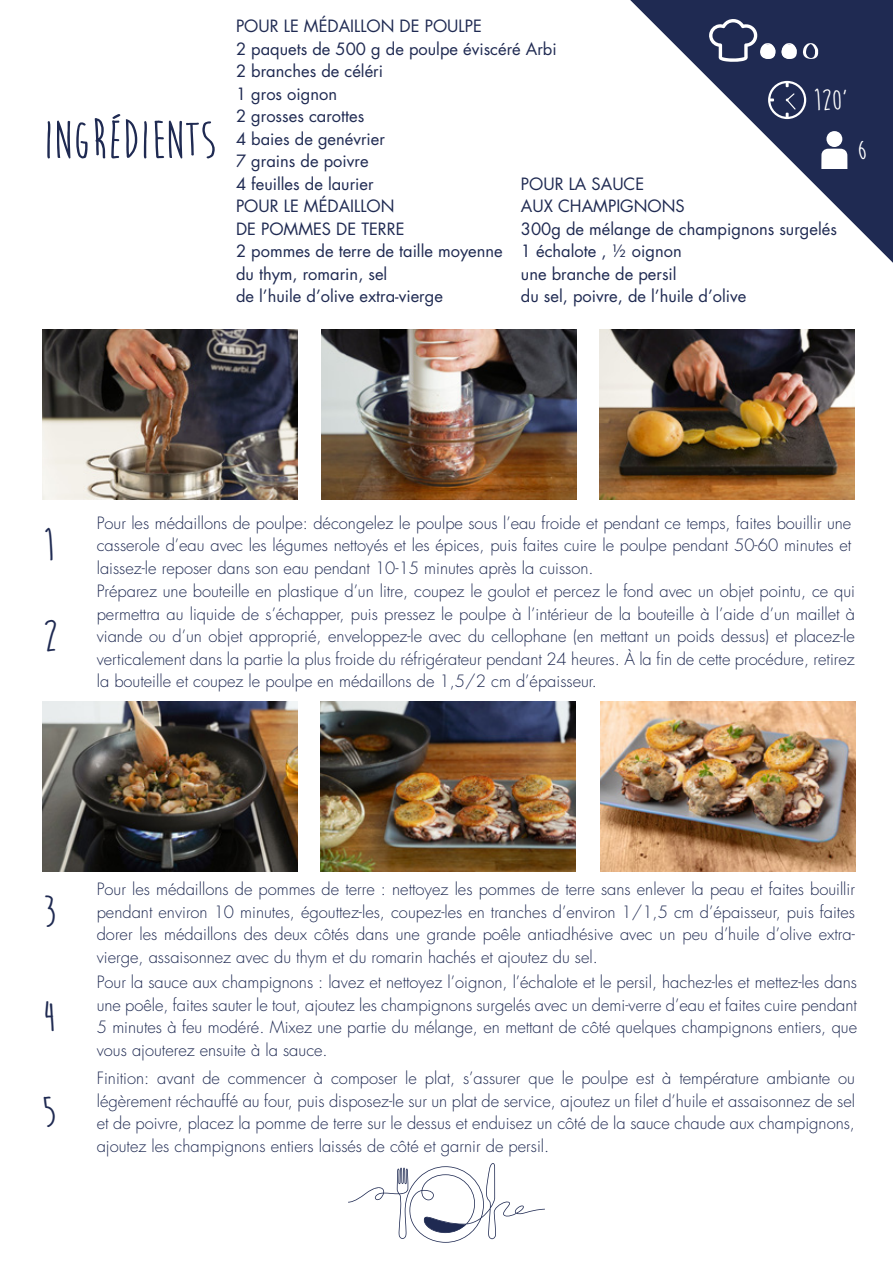
<style>
.page{position:relative;width:893px;height:1263px;background:#fff}
.page>*{position:absolute;margin:0;border:0;box-sizing:border-box;transform-origin:0 0}
.t1{font:700 54.6px "Moon Flower";color:#1f2a52}
.t2{font:700 45px/91.1px "Moon Flower";color:#1f2a52}
.t3{font:700 30px "Moon Flower";color:#fff}
.t4{font:300 16.5px/22.5px "Futura Std";color:#1f2a52;text-align:justify}
.t5{font:16.5px/22.5px "Futura Std";color:#1f2a52}
</style>
<div class="page">
<svg style="left:630px;top:0;width:263px;height:263px"></svg>
<svg style="left:821px;top:149px;width:26px;height:19px"></svg>
<div style="left:826px;top:131px;width:16px;height:16px;background:#fff;border-radius:50%"></div>
<svg style="left:709px;top:19px;width:109px;height:43px"></svg>
<svg style="left:348px;top:1163px;width:197px;height:80px"></svg>
<svg style="left:768px;top:81px;width:38px;height:38px"></svg>
<img style="left:42px;top:330px;width:256px;height:170px">
<img style="left:321px;top:330px;width:255px;height:170px">
<img style="left:600px;top:330px;width:255px;height:170px">
<img style="left:42px;top:701px;width:256px;height:170px">
<img style="left:320px;top:701px;width:255px;height:170px">
<img style="left:600px;top:701px;width:255px;height:170px">
<h1 class="t1" style="left:42px;top:112px;width:175px">INGRÉDIENTS</h1>
<p class="t5" style="left:236px;top:15px;width:322px">POUR LE MÉDAILLON DE POULPE<br>2 paquets de 500 g de poulpe éviscéré Arbi<br>2 branches de céléri<br>1 gros oignon<br>2 grosses carottes<br>4 baies de genévrier<br>7 grains de poivre<br>4 feuilles de laurier<br>POUR LE MÉDAILLON<br>DE POMMES DE TERRE<br>2 pommes de terre de taille moyenne<br>du thym, romarin, sel<br>de l’huile d’olive extra-vierge</p>
<h3 class="t3" style="left:813px;top:85px;width:36px">120’</h3>
<p class="t5" style="left:521px;top:173px;width:318px">POUR LA SAUCE<br>AUX CHAMPIGNONS<br>300g de mélange de champignons surgelés<br>1 échalote , ½ oignon<br>une branche de persil<br>du sel, poivre, de l’huile d’olive</p>
<h3 class="t3" style="left:857px;top:135px;width:12px">6</h3>
<h2 class="t2" style="left:42px;top:500px;width:16px">1<br>2</h2>
<p class="t4" style="left:97px;top:512px;width:756px">Pour les médaillons de poulpe: décongelez le poulpe sous l’eau froide et pendant ce temps, faites bouillir une casserole d’eau avec les légumes nettoyés et les épices, puis faites cuire le poulpe pendant 50-60 minutes et laissez-le reposer dans son eau pendant 10-15 minutes après la cuisson.</p>
<p class="t4" style="left:97px;top:580px;width:760px">Préparez une bouteille en plastique d’un litre, coupez le goulot et percez le fond avec un objet pointu, ce qui permettra au liquide de s’échapper, puis pressez le poulpe à l’intérieur de la bouteille à l’aide d’un maillet à viande ou d’un objet approprié, enveloppez-le avec du cellophane (en mettant un poids dessus) et placez-le verticalement dans la partie la plus froide du réfrigérateur pendant 24 heures. À la fin de cette procédure, retirez la bouteille et coupez le poulpe en médaillons de 1,5/2 cm d’épaisseur.</p>
<h2 class="t2" style="left:42px;top:867px;width:15px">3</h2>
<h2 class="t2" style="left:42px;top:969px;width:16px;line-height:95.7px">4<br>5</h2>
<p class="t4" style="left:97px;top:878px;width:760px">Pour les médaillons de pommes de terre : nettoyez les pommes de terre sans enlever la peau et faites bouillir pendant environ 10 minutes, égouttez-les, coupez-les en tranches d’environ 1/1,5 cm d’épaisseur, puis faites dorer les médaillons des deux côtés dans une grande poêle antiadhésive avec un peu d’huile d’olive extra&shy;vierge, assaisonnez avec du thym et du romarin hachés et ajoutez du sel.</p>
<p class="t4" style="left:97px;top:971px;width:762px">Pour la sauce aux champignons : lavez et nettoyez l’oignon, l’échalote et le persil, hachez-les et mettez-les dans une poêle, faites sauter le tout, ajoutez les champignons surgelés avec un demi-verre d’eau et faites cuire pendant 5 minutes à feu modéré. Mixez une partie du mélange, en mettant de côté quelques champignons entiers, que vous ajouterez ensuite à la sauce.</p>
<p class="t4" style="left:97px;top:1067px;width:760px">Finition: avant de commencer à composer le plat, s’assurer que le poulpe est à température ambiante ou légèrement réchauffé au four, puis disposez-le sur un plat de service, ajoutez un filet d’huile et assaisonnez de sel et de poivre, placez la pomme de terre sur le dessus et enduisez un côté de la sauce chaude aux champignons, ajoutez les champignons entiers laissés de côté et garnir de persil.</p>
</div>
